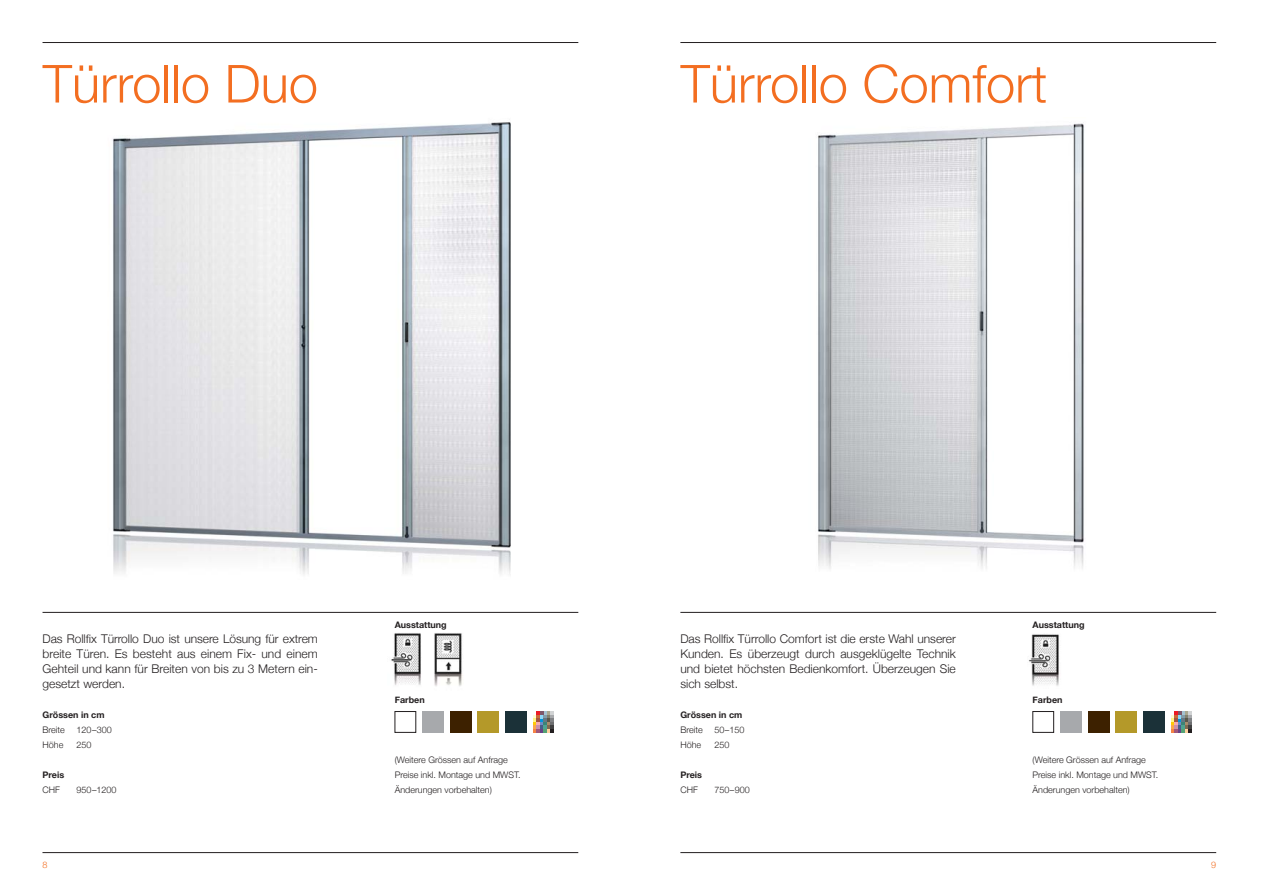
<style>
.page{position:relative;width:1263px;height:893px;background:#fff}
.page>*{position:absolute;margin:0;border:0;box-sizing:border-box;transform-origin:0 0}
.t1{font:300 52.5px "Helvetica Neue";color:#f36e21}
.t2{font:300 12px/15px "Helvetica Neue";color:#231f20;text-align:justify}
.t3{font:300 9px/15px "Helvetica Neue";color:#231f20}
.t4{font:700 9px "Helvetica Neue";color:#231f20}
.t5{font:300 9px "Helvetica Neue";color:#f36e21}
</style>
<div class="page">
<hr style="left:43px;top:42px;width:535px;height:1px;background:#231f20">
<hr style="left:680px;top:852px;width:536px;height:1px;background:#231f20">
<hr style="left:680px;top:42px;width:536px;height:1px;background:#231f20">
<img style="left:817px;top:122px;width:267px;height:447px">
<hr style="left:680px;top:612px;width:536px;height:1px;background:#231f20">
<img style="left:1028px;top:634px;width:31px;height:52px">
<img style="left:112px;top:122px;width:399px;height:452px">
<hr style="left:42px;top:852px;width:536px;height:1px;background:#231f20">
<hr style="left:43px;top:612px;width:535px;height:1px;background:#231f20">
<img style="left:434px;top:633px;width:29px;height:53px">
<img style="left:391px;top:633px;width:30px;height:52px">
<div style="left:1032px;top:711px;width:22px;height:22px;border:1px solid #231f20"></div>
<div style="left:1060px;top:711px;width:21px;height:22px;background:#a7a9ac"></div>
<div style="left:1088px;top:711px;width:21px;height:22px;background:#3d2100"></div>
<div style="left:1115px;top:711px;width:22px;height:22px;background:#b49929"></div>
<div style="left:1143px;top:711px;width:21px;height:22px;background:#1b3138"></div>
<svg style="left:1171px;top:711px;width:21px;height:22px"></svg>
<div style="left:395px;top:711px;width:21px;height:22px;border:1px solid #231f20"></div>
<div style="left:422px;top:711px;width:22px;height:22px;background:#a7a9ac"></div>
<div style="left:450px;top:711px;width:21px;height:22px;background:#3d2100"></div>
<div style="left:478px;top:711px;width:21px;height:22px;background:#b49929"></div>
<div style="left:505px;top:711px;width:21px;height:22px;background:#1b3138"></div>
<svg style="left:533px;top:711px;width:21px;height:22px"></svg>
<h1 class="t1" style="left:43px;top:52px;width:277px">Türrollo Duo</h1>
<h1 class="t1" style="left:680px;top:52px;width:368px">Türrollo Comfort</h1>
<p class="t2" style="left:43px;top:630px;width:277px">Das Rollfix Türrollo Duo ist unsere Lösung für extrem breite Türen. Es besteht aus einem Fix- und einem Gehteil und kann für Breiten von bis zu 3 Metern ein&shy;gesetzt werden.</p>
<p class="t4" style="left:43px;top:709px;width:63px">Grössen in cm</p>
<p class="t3" style="left:43px;top:722px;width:24px">Breite</p>
<p class="t3" style="left:77px;top:722px;width:37px">120–300</p>
<p class="t3" style="left:43px;top:737px;width:22px">Höhe</p>
<p class="t3" style="left:77px;top:737px;width:17px">250</p>
<p class="t4" style="left:43px;top:769px;width:23px">Preis</p>
<p class="t3" style="left:43px;top:782px;width:19px">CHF</p>
<p class="t3" style="left:77px;top:782px;width:42px">950–1200</p>
<p class="t4" style="left:395px;top:619px;width:54px">Ausstattung</p>
<p class="t4" style="left:395px;top:694px;width:32px">Farben</p>
<p class="t3" style="left:395px;top:752px;width:127px">(Weitere Grössen auf Anfrage<br>Preise inkl. Montage und MWST.<br>Änderungen vorbehalten)</p>
<p class="t2" style="left:680px;top:630px;width:277px">Das Rollfix Türrollo Comfort ist die erste Wahl unserer Kunden. Es überzeugt durch ausgeklügelte Technik und bietet höchsten Bedienkomfort. Überzeugen Sie sich selbst.</p>
<p class="t4" style="left:680px;top:709px;width:63px">Grössen in cm</p>
<p class="t3" style="left:680px;top:722px;width:24px">Breite</p>
<p class="t3" style="left:714px;top:722px;width:32px">50–150</p>
<p class="t3" style="left:680px;top:737px;width:22px">Höhe</p>
<p class="t3" style="left:714px;top:737px;width:17px">250</p>
<p class="t4" style="left:680px;top:769px;width:23px">Preis</p>
<p class="t3" style="left:680px;top:782px;width:19px">CHF</p>
<p class="t3" style="left:714px;top:782px;width:37px">750–900</p>
<p class="t4" style="left:1032px;top:619px;width:54px">Ausstattung</p>
<p class="t4" style="left:1032px;top:694px;width:32px">Farben</p>
<p class="t3" style="left:1032px;top:752px;width:127px">(Weitere Grössen auf Anfrage<br>Preise inkl. Montage und MWST.<br>Änderungen vorbehalten)</p>
<p class="t5" style="left:43px;top:859px;width:7px">8</p>
<p class="t5" style="left:1211px;top:859px;width:7px">9</p>
</div>
